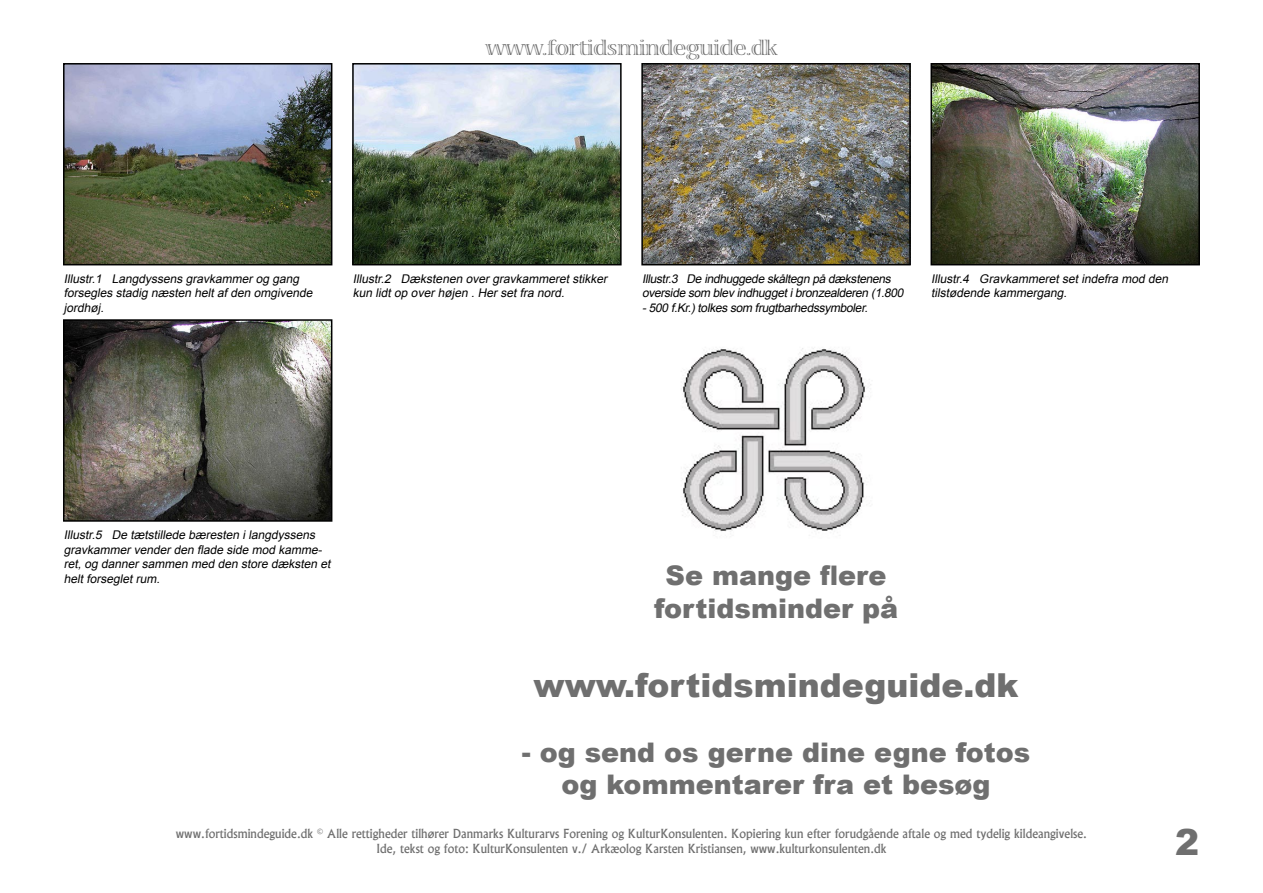
<style>
.page{position:relative;width:1263px;height:893px;background:#fff}
.page>*{position:absolute;margin:0;border:0;box-sizing:border-box;transform-origin:0 0}
.t1{font:900 36px "Arial";color:#6f6f6f}
.t2{font:900 33px "Arial";color:#6f6f6f}
.t3{font:900 27px/32.4px "Arial";color:#6f6f6f;text-align:center}
.t4{font:21px "Viva Std";color:#6f6f6f}
.t5{font:italic 12px/14.4px "Arial";color:#000}
.t6{font:12px "Alaska";color:#6f6f6f}
</style>
<div class="page">
<img style="left:66px;top:66px;width:263px;height:196px">
<div style="left:63px;top:63px;width:269px;height:202px;border:2px solid #000"></div>
<img style="left:355px;top:66px;width:264px;height:196px">
<div style="left:352px;top:63px;width:270px;height:202px;border:2px solid #000"></div>
<img style="left:66px;top:322px;width:263px;height:197px">
<div style="left:63px;top:319px;width:269px;height:203px;border:2px solid #000"></div>
<img style="left:644px;top:66px;width:264px;height:196px">
<div style="left:641px;top:63px;width:270px;height:202px;border:2px solid #000"></div>
<img style="left:933px;top:66px;width:264px;height:196px">
<div style="left:930px;top:63px;width:270px;height:202px;border:2px solid #000"></div>
<img style="left:682px;top:348px;width:189px;height:184px">
<p class="t4" style="left:486px;top:37px;width:293px">www.fortidsmindeguide.dk</p>
<p class="t5" style="left:64px;top:272px;width:253px">Illustr.1 Langdyssens gravkammerog gang forsegles stadig næsten heltafden omgivende jordhøj .</p>
<p class="t5" style="left:353px;top:272px;width:258px">Illustr.2 Dækstenen overgravkammeretstikker kun lidtop overhøjen .Hersetfra nord.</p>
<p class="t5" style="left:642px;top:272px;width:266px">Illustr.3 De indhuggede skåltegn på dækstenens overside som blevindhuggetibronzealderen (1.800 -500 f.Kr.)tolkessom frugtbarhedssymboler.</p>
<p class="t5" style="left:931px;top:272px;width:241px">Illustr.4 Gravkammeretsetindefra mod den tilstødende kammergang.</p>
<p class="t5" style="left:64px;top:528px;width:271px">Illustr.5 De tætstillede bæresten ilangdyssens gravkammervenderden flade side mod kamme&shy;ret,og dannersammen med den store dæksten et heltforsegletrum.</p>
<p class="t3" style="left:665px;top:559px;width:222px">Se mange flere</p>
<p class="t3" style="left:654px;top:591px;width:245px">fortidsminder på</p>
<p class="t2" style="left:534px;top:661px;width:486px">www.fortidsmindeguide.dk</p>
<p class="t3" style="left:522px;top:735px;width:510px">- og send os gerne dine egne fotos og kommentarer fra et besøg</p>
<p class="t6" style="left:176px;top:826px;width:913px">www.fortidsmindeguide.dk © Alle rettigheder tilhører Danmarks Kulturarvs Forening og KulturKonsulenten. Kopiering kun efter forudgående aftale og med tydelig kildeangivelse.</p>
<p class="t6" style="left:376px;top:841px;width:512px">Ide, tekst og foto: KulturKonsulenten v./ Arkæolog Karsten Kristiansen, www.kulturkonsulenten.dk</p>
<p class="t1" style="left:1175px;top:816px;width:26px">2</p>
</div>
